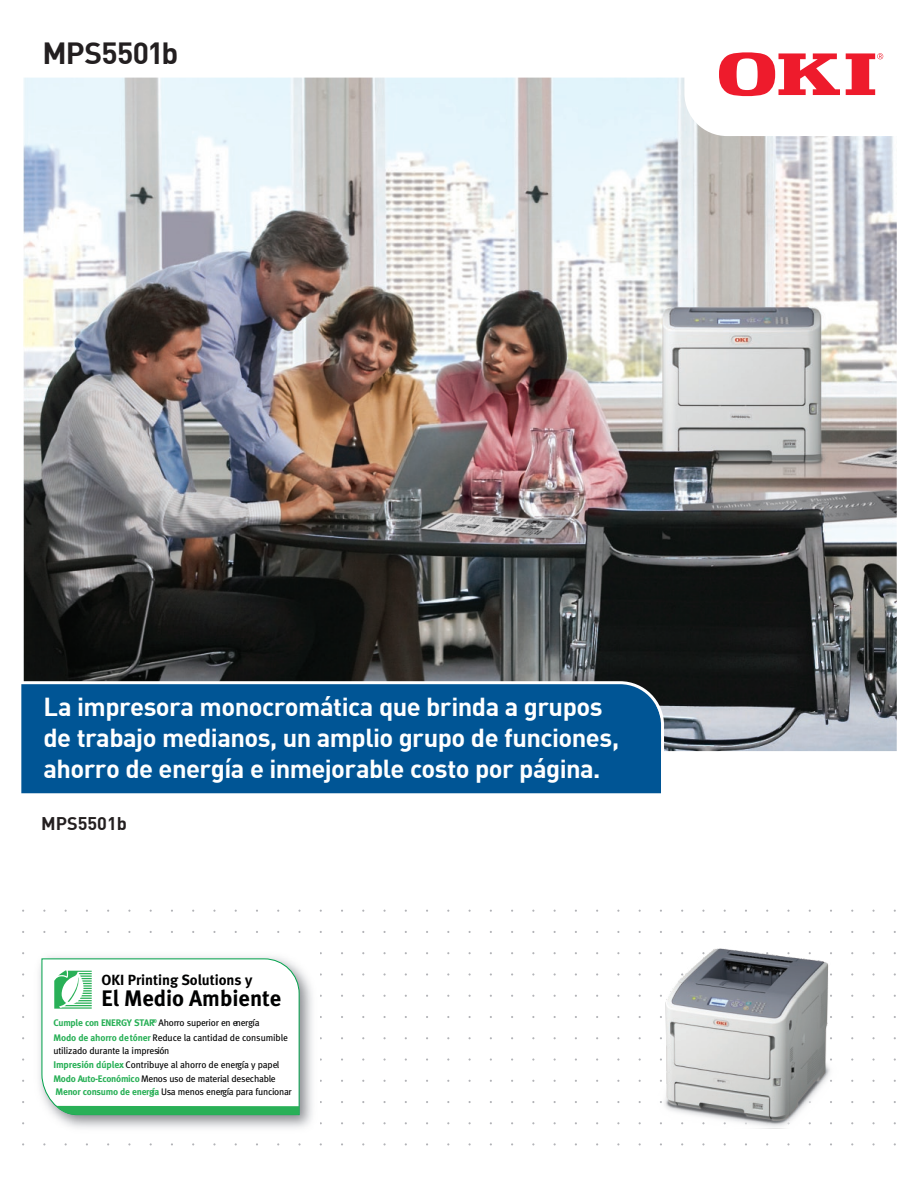
<style>
.page{position:relative;width:918px;height:1188px;background:#fff}
.page>*{position:absolute;margin:0;border:0;box-sizing:border-box;transform-origin:0 0}
._1a_Product_Name_20{font:700 30px "DIN";letter-spacing:-.025em;color:#231f20}
._1bb-FC_Beak-2line_1{font:700 25.5px/30.6px "DIN";letter-spacing:-.02em;color:#fff}
.t1{font:22.5px "Meta Bold LF";color:#000101}
.t2{font:700 18px "DIN";color:#231f20}
.t3{font:14.7px "Meta Bold LF";color:#000101}
.t4{font:9.45px/13.8px "Meta Book LF";letter-spacing:-.025em;color:#000101}
.s1{font-family:"Meta Bold LF";color:#29b057}
.s2{font-family:"Meta Bold LF";font-size:9.75px;color:#29b057}
</style>
<div class="page">
<img style="left:22px;top:55px;width:875px;height:1091px">
<svg style="left:21px;top:680px;width:645px;height:118px"></svg>
<svg style="left:719px;top:52px;width:164px;height:55px"></svg>
<img style="left:655px;top:945px;width:188px;height:185px">
<img style="left:31px;top:948px;width:289px;height:187px">
<svg style="left:41px;top:952px;width:260px;height:164px"></svg>
<p class="_1a_Product_Name_20" style="left:43px;top:33px;width:137px">MPS5501b</p>
<p class="_1bb-FC_Beak-2line_1" style="left:43px;top:691px;width:577px">La impresora monocromática que brinda a grupos de trabajo medianos, un amplio grupo de funciones, ahorro de energía e inmejorable costo por página.</p>
<p class="t2" style="left:41px;top:812px;width:87px">MPS5501b</p>
<h3 class="t3" style="left:102px;top:971px;width:152px">OKI Printing Solutions y</h3>
<h3 class="t1" style="left:102px;top:984px;width:181px">El Medio Ambiente</h3>
<p class="t4" style="left:53px;top:1016px;width:236px;line-height:14.5px"><span class="s1">Cumple con ENERGY STAR</span><sup>®</sup> Ahorro superior en energía<br><span class="s1">Modo de ahorro de tóner</span> Reduce la cantidad de consumible</p>
<p class="t4" style="left:53px;top:1043px;width:240px">utilizado durante la impresión<br><span class="s2">Impresión dúplex</span> Contribuye al ahorro de energía y papel <span class="s1">Modo Auto-Económico</span> Menos uso de material desechable <span class="s1">Menor consumo de energía</span> Usa menos energía para funcionar</p>
</div>
